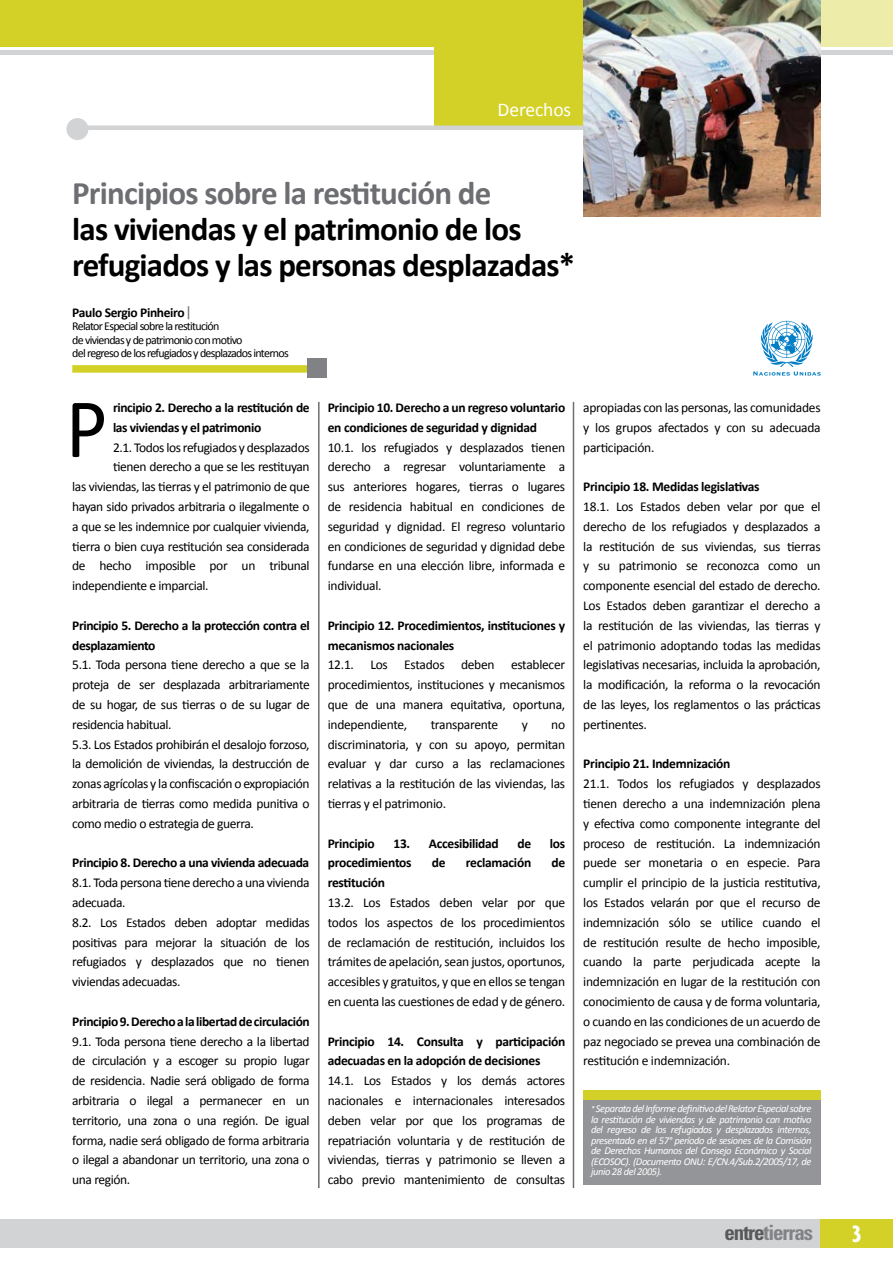
<style>
.page{position:relative;width:893px;height:1263px;background:#fff}
.page>*{position:absolute;margin:0;border:0;box-sizing:border-box;transform-origin:0 0}
.t1{font:85.05px "Calibri";color:#000;scale:.95 1}
.t2{font:700 33px/36px "Calibri";letter-spacing:-.025em;color:#000}
.t3{font:700 33px "Calibri";letter-spacing:-.025em;color:#6d6e71}
.t4{font:700 condensed 25.5px "Agenda";color:#fff}
.t5{font:700 condensed 21px "Univers";letter-spacing:-.05em;color:#808285}
.t6{font:19.5px "Calibri";letter-spacing:-.005em;color:#fff}
.t7{font:13.5px/19.8px "Calibri";letter-spacing:-.03em;color:#000;text-align:justify}
.t8{font:700 13.5px/19.8px "Calibri";letter-spacing:-.02em;color:#000}
.t9{font:12px/13.5px "Calibri";letter-spacing:-.06em;color:#000}
.t10{font:italic 10.5px/10.5px "Calibri";letter-spacing:-.04em;color:#fff;text-align:justify}
.s1{font-size:7.5px}
.s2{color:#58595b}
</style>
<div class="page">
<div style="left:0;top:1219px;width:893px;height:29px;background:#d1d3d4"></div>
<div style="left:821px;top:1219px;width:72px;height:29px;background:#d3d127"></div>
<div style="left:0;top:0;width:893px;height:47px;background:#d3d127"></div>
<div style="left:821px;top:0;width:72px;height:47px;background:#ededa9"></div>
<div style="left:0;top:50px;width:893px;height:5px;background:#d1d3d4"></div>
<hr style="left:318px;top:402px;width:2px;height:786px;background:#6d6e71">
<hr style="left:573px;top:402px;width:1px;height:786px;background:#6d6e71">
<div style="left:583px;top:1097px;width:238px;height:88px;background:#939598"></div>
<div style="left:583px;top:1090px;width:238px;height:10px;background:#d3d127"></div>
<div style="left:66px;top:118px;width:22px;height:22px;background:#d1d3d4;border-radius:50%"></div>
<div style="left:434px;top:2px;width:161px;height:126px;background:#d3d127"></div>
<hr style="left:71px;top:126px;width:524px;height:4px;background:#d1d3d4">
<img style="left:583px;top:0;width:238px;height:216px">
<svg style="left:188px;top:306px;width:1px;height:13px"></svg>
<div style="left:72px;top:365px;width:238px;height:8px;background:#d3d127"></div>
<div style="left:307px;top:358px;width:20px;height:20px;background:#808285"></div>
<svg style="left:753px;top:321px;width:68px;height:55px"></svg>
<h3 class="t6" style="left:497px;top:97px;width:75px">Derechos</h3>
<h2 class="t3" style="left:72px;top:172px;width:421px">Principios sobre la restitución de</h2>
<h2 class="t2" style="left:72px;top:210px;width:505px">las viviendas y el patrimonio de los refugiados y las personas desplazadas*</h2>
<p class="t8" style="left:72px;top:302px;width:114px">Paulo Sergio Pinheiro</p>
<p class="t9" style="left:72px;top:319px;width:218px">Relator Especial sobre la restitución<br>de viviendas y de patrimonio con motivo<br>del regreso de los refugiados y desplazados internos</p>
<p class="t8" style="left:113px;top:398px;width:198px">rincipio 2. Derecho a la restitución de las viviendas y el patrimonio</p>
<p class="t7" style="left:113px;top:437px;width:198px">2.1. Todos los refugiados y desplazados</p>
<p class="t7" style="left:113px;top:457px;width:198px">tienen derecho a que se les restituyan</p>
<p class="t7" style="left:72px;top:477px;width:239px">las viviendas, las tierras y el patrimonio de que</p>
<p class="t7" style="left:72px;top:497px;width:239px">hayan sido privados arbitraria o ilegalmente o</p>
<p class="t7" style="left:72px;top:516px;width:239px">a que se les indemnice por cualquier vivienda,</p>
<p class="t7" style="left:72px;top:536px;width:239px">tierra o bien cuya restitución sea considerada</p>
<p class="t7" style="left:72px;top:556px;width:239px">de hecho imposible por un tribunal</p>
<p class="t7" style="left:72px;top:576px;width:138px">independiente e imparcial.</p>
<p class="t8" style="left:72px;top:615px;width:239px">Principio 5. Derecho a la protección contra el desplazamiento</p>
<p class="t7" style="left:72px;top:655px;width:239px;text-align:left">5.1. Toda persona tiene derecho a que se la proteja de ser desplazada arbitrariamente de su hogar, de sus tierras o de su lugar de residencia habitual.<br>5.3. Los Estados prohibirán el desalojo forzoso, la demolición de viviendas, la destrucción de zonas agrícolas y la confiscación o expropiación arbitraria de tierras como medida punitiva o como medio o estrategia de guerra.</p>
<p class="t8" style="left:72px;top:853px;width:238px">Principio 8. Derecho a una vivienda adecuada</p>
<p class="t7" style="left:72px;top:873px;width:239px;text-align:left">8.1. Toda persona tiene derecho a una vivienda adecuada.<br>8.2. Los Estados deben adoptar medidas positivas para mejorar la situación de los refugiados y desplazados que no tienen viviendas adecuadas.</p>
<p class="t8" style="left:72px;top:1011px;width:239px">Principio 9. Derecho a la libertad de circulación</p>
<p class="t7" style="left:72px;top:1031px;width:239px">9.1. Toda persona tiene derecho a la libertad de circulación y a escoger su propio lugar de residencia. Nadie será obligado de forma arbitraria o ilegal a permanecer en un territorio, una zona o una región. De igual forma, nadie será obligado de forma arbitraria o ilegal a abandonar un territorio, una zona o una región.</p>
<h1 class="t1" style="left:66px;top:376px;width:46px">P</h1>
<p class="t8" style="left:328px;top:398px;width:239px">Principio 10. Derecho a un regreso voluntario en condiciones de seguridad y dignidad</p>
<p class="t7" style="left:328px;top:437px;width:239px">10.1. los refugiados y desplazados tienen derecho a regresar voluntariamente a sus anteriores hogares, tierras o lugares de residencia habitual en condiciones de seguridad y dignidad. El regreso voluntario en condiciones de seguridad y dignidad debe fundarse en una elección libre, informada e individual.</p>
<p class="t8" style="left:328px;top:615px;width:239px">Principio 12. Procedimientos, instituciones y mecanismos nacionales</p>
<p class="t7" style="left:328px;top:655px;width:239px">12.1. Los Estados deben establecer procedimientos, instituciones y mecanismos que de una manera equitativa, oportuna, independiente,</p>
<p class="t7" style="left:431px;top:714px;width:69px">transparente</p>
<p class="t7" style="left:522px;top:714px;width:8px">y</p>
<p class="t7" style="left:328px;top:714px;width:239px;text-indent:224px">no discriminatoria, y con su apoyo, permitan evaluar y dar curso a las reclamaciones relativas a la restitución de las viviendas, las tierras y el patrimonio.</p>
<p class="t8" style="left:328px;top:833px;width:49px">Principio</p>
<p class="t8" style="left:393px;top:833px;width:107px">13. Accesibilidad</p>
<p class="t8" style="left:517px;top:833px;width:15px">de</p>
<p class="t8" style="left:550px;top:833px;width:17px">los</p>
<p class="t8" style="left:328px;top:853px;width:85px">procedimientos</p>
<p class="t8" style="left:432px;top:853px;width:15px">de</p>
<p class="t8" style="left:466px;top:853px;width:67px">reclamación</p>
<p class="t8" style="left:551px;top:853px;width:15px">de</p>
<p class="t8" style="left:328px;top:873px;width:59px">restitución</p>
<p class="t7" style="left:328px;top:893px;width:239px">13.2. Los Estados deben velar por que todos los aspectos de los procedimientos de reclamación de restitución, incluidos los trámites de apelación, sean justos, oportunos, accesibles y gratuitos, y que en ellos se tengan en cuenta las cuestiones de edad y de género.</p>
<p class="t8" style="left:328px;top:1031px;width:239px">Principio 14. Consulta y participación adecuadas en la adopción de decisiones</p>
<p class="t7" style="left:328px;top:1071px;width:239px">14.1. Los Estados y los demás actores nacionales e internacionales interesados deben velar por que los programas de repatriación voluntaria y de restitución de viviendas, tierras y patrimonio se lleven a cabo previo mantenimiento de consultas</p>
<p class="t7" style="left:583px;top:398px;width:239px">apropiadas con las personas, las comunidades y los grupos afectados y con su adecuada participación.</p>
<p class="t8" style="left:583px;top:477px;width:178px">Principio 18. Medidas legislativas</p>
<p class="t7" style="left:583px;top:497px;width:239px">18.1. Los Estados deben velar por que el derecho de los refugiados y desplazados a la restitución de sus viviendas, sus tierras y su patrimonio se reconozca como un componente esencial del estado de derecho.<br>Los Estados deben garantizar el derecho a la restitución de las viviendas, las tierras y el patrimonio adoptando todas las medidas legislativas necesarias, incluida la aprobación, la modificación, la reforma o la revocación de las leyes, los reglamentos o las prácticas pertinentes.</p>
<p class="t8" style="left:583px;top:754px;width:149px">Principio 21. Indemnización</p>
<p class="t7" style="left:583px;top:774px;width:239px">21.1. Todos los refugiados y desplazados tienen derecho a una indemnización plena y efectiva como componente integrante del proceso de restitución. La indemnización puede ser monetaria o en especie. Para cumplir el principio de la justicia restitutiva, los Estados velarán por que el recurso de indemnización sólo se utilice cuando el de restitución resulte de hecho imposible, cuando la parte perjudicada acepte la indemnización en lugar de la restitución con conocimiento de causa y de forma voluntaria, o cuando en las condiciones de un acuerdo de paz negociado se prevea una combinación de restitución e indemnización.</p>
<p class="t10" style="left:591px;top:1103px;width:222px"><span class="s1">*</span> Separata del Informe definitivo del Relator Especial sobre la restitución de viviendas y de patrimonio con motivo del regreso de los refugiados y desplazados internos, presentado en el 57° período de sesiones de la Comisión de Derechos Humanos del Consejo Económico y Social (ECOSOC). (Documento ONU: E/CN.4/Sub.2/2005/17, de junio 28 del 2005).</p>
<h3 class="t5" style="left:724px;top:1220px;width:90px"><span class="s2">entre</span>tierras</h3>
<h3 class="t4" style="left:852px;top:1218px;width:11px">3</h3>
</div>
